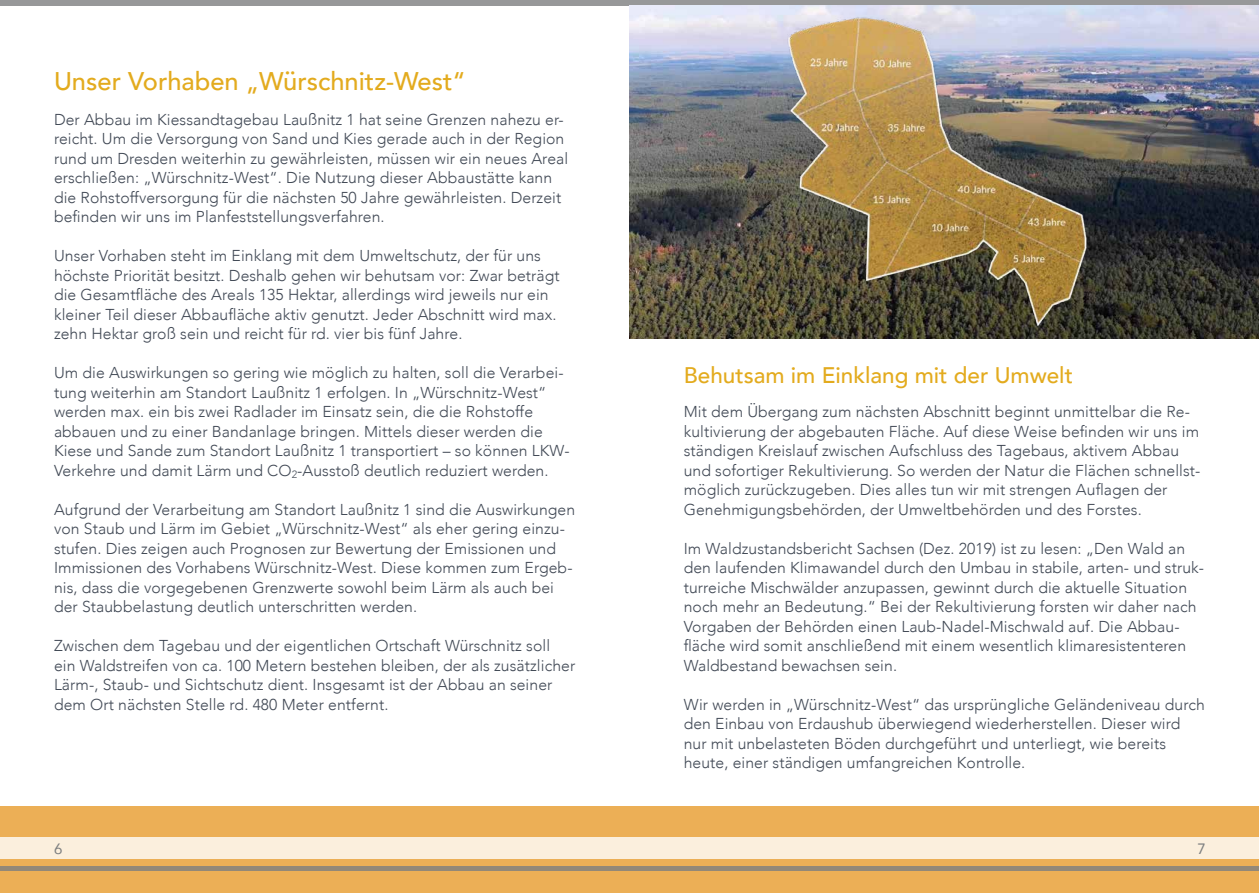
<style>
.page{position:relative;width:1259px;height:893px;background:#fff}
.page>*{position:absolute;margin:0;border:0;box-sizing:border-box;transform-origin:0 0}
.t1{font:500 25.5px "Avenir";color:#e3ab1e}
.t2{font:500 22.5px "Avenir";color:#e3ab1e}
.t3{font:300 15.75px/19.5px "Avenir";letter-spacing:.005em;color:#414955}
.t4{font:15px "Avenir";color:#7d7f80}
</style>
<div class="page">
<div style="left:0;top:806px;width:1259px;height:87px;background:#ecaf56"></div>
<div style="left:0;top:838px;width:1259px;height:21px;background:#fbefdd"></div>
<div style="left:0;top:866px;width:1259px;height:5px;background:#938877"></div>
<div style="left:0;top:0;width:1259px;height:5px;background:#979899"></div>
<img style="left:629px;top:5px;width:630px;height:333px">
<img style="left:727px;top:5px;width:400px;height:334px">
<h1 class="t1" style="left:54px;top:59px;width:413px">Unser Vorhaben „Würschnitz-West“</h1>
<p class="t3" style="left:54px;top:109px;width:516px">Der Abbau im Kiessandtagebau Laußnitz 1 hat seine Grenzen nahezu er&shy;reicht. Um die Versorgung von Sand und Kies gerade auch in der Region rund um Dresden weiterhin zu gewährleisten, müssen wir ein neues Areal erschließen: „Würschnitz-West“. Die Nutzung dieser Abbaustätte kann die Rohstoffversorgung für die nächsten 50 Jahre gewährleisten. Derzeit befinden wir uns im Planfeststellungsverfahren.</p>
<p class="t3" style="left:54px;top:246px;width:507px">Unser Vorhaben steht im Einklang mit dem Umweltschutz, der für uns höchste Priorität besitzt. Deshalb gehen wir behutsam vor: Zwar beträgt die Gesamtfläche des Areals 135 Hektar, allerdings wird jeweils nur ein kleiner Teil dieser Abbaufläche aktiv genutzt. Jeder Abschnitt wird max. zehn Hektar groß sein und reicht für rd. vier bis fünf Jahre.</p>
<p class="t3" style="left:54px;top:363px;width:517px">Um die Auswirkungen so gering wie möglich zu halten, soll die Verarbei&shy;tung weiterhin am Standort Laußnitz 1 erfolgen. In „Würschnitz-West“ werden max. ein bis zwei Radlader im Einsatz sein, die die Rohstoffe abbauen und zu einer Bandanlage bringen. Mittels dieser werden die Kiese und Sande zum Standort Laußnitz 1 transportiert – so können LKW-Verkehre und damit Lärm und CO<sub>2</sub>-Ausstoß deutlich reduziert werden.</p>
<p class="t3" style="left:54px;top:499px;width:523px">Aufgrund der Verarbeitung am Standort Laußnitz 1 sind die Auswirkungen von Staub und Lärm im Gebiet „Würschnitz-West“ als eher gering einzu&shy;stufen. Dies zeigen auch Prognosen zur Bewertung der Emissionen und Immissionen des Vorhabens Würschnitz-West. Diese kommen zum Ergeb&shy;nis, dass die vorgegebenen Grenzwerte sowohl beim Lärm als auch bei der Staubbelastung deutlich unterschritten werden.</p>
<p class="t3" style="left:54px;top:636px;width:523px">Zwischen dem Tagebau und der eigentlichen Ortschaft Würschnitz soll ein Waldstreifen von ca. 100 Metern bestehen bleiben, der als zusätzlicher Lärm-, Staub- und Sichtschutz dient. Insgesamt ist der Abbau an seiner dem Ort nächsten Stelle rd. 480 Meter entfernt.</p>
<h2 class="t2" style="left:684px;top:355px;width:391px">Behutsam im Einklang mit der Umwelt</h2>
<p class="t3" style="left:684px;top:402px;width:518px">Mit dem Übergang zum nächsten Abschnitt beginnt unmittelbar die Re&shy;kultivierung der abgebauten Fläche. Auf diese Weise befinden wir uns im ständigen Kreislauf zwischen Aufschluss des Tagebaus, aktivem Abbau und sofortiger Rekultivierung. So werden der Natur die Flächen schnellst&shy;möglich zurückzugeben. Dies alles tun wir mit strengen Auflagen der Genehmigungsbehörden, der Umweltbehörden und des Forstes.</p>
<p class="t3" style="left:684px;top:538px;width:522px">Im Waldzustandsbericht Sachsen (Dez. 2019) ist zu lesen: „Den Wald an den laufenden Klimawandel durch den Umbau in stabile, arten- und struk&shy;turreiche Mischwälder anzupassen, gewinnt durch die aktuelle Situation noch mehr an Bedeutung.“ Bei der Rekultivierung forsten wir daher nach Vorgaben der Behörden einen Laub-Nadel-Mischwald auf. Die Abbau&shy;fläche wird somit anschließend mit einem wesentlich klimaresistenteren Waldbestand bewachsen sein.</p>
<p class="t3" style="left:684px;top:694px;width:523px">Wir werden in „Würschnitz-West“ das ursprüngliche Geländeniveau durch den Einbau von Erdaushub überwiegend wiederherstellen. Dieser wird nur mit unbelasteten Böden durchgeführt und unterliegt, wie bereits heute, einer ständigen umfangreichen Kontrolle.</p>
<p class="t4" style="left:54px;top:836px;width:10px">6</p>
<p class="t4" style="left:1197px;top:836px;width:10px">7</p>
</div>
